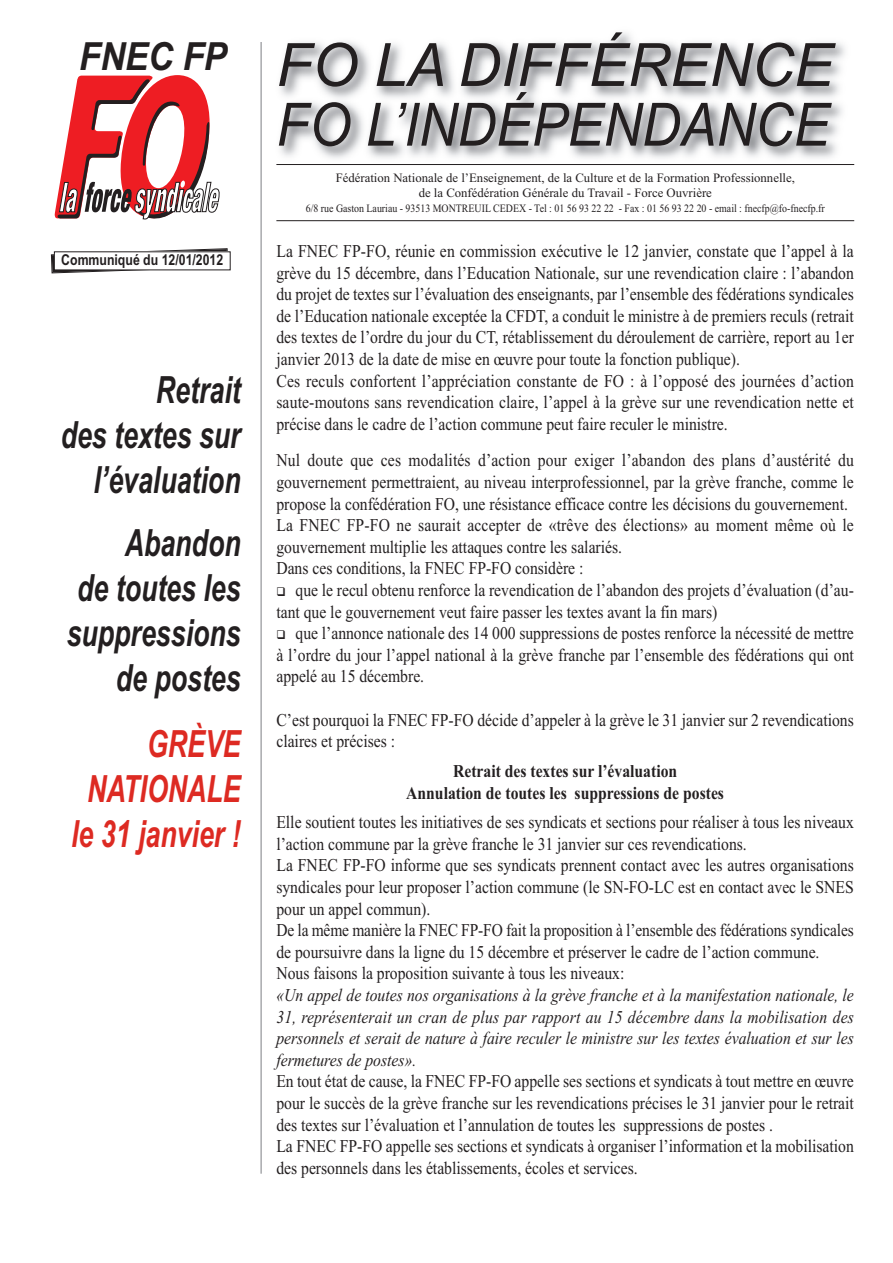
<style>
.page{position:relative;width:893px;height:1263px;background:#fff}
.page>*{position:absolute;margin:0;border:0;box-sizing:border-box;transform-origin:0 0}
.t1{font:italic 59.7px/59.7px "Arial Narrow";color:#231f20;scale:1.2 1}
.t2{font:italic 700 38.85px "Arial Narrow";color:#231f20;scale:1.09 1}
.t3{font:italic 700 37.5px/45px "Arial Narrow";color:#231f20;text-align:right;scale:.87 1}
.t4{font:italic 700 37.5px/45px "Arial Narrow";color:#dd2a22;text-align:right;scale:.87 1}
.t5{font:18px/21.6px "Times New Roman";color:#231f20;scale:.87 1}
.t6{font:italic 18px/21.6px "Times New Roman";color:#231f20;text-align:justify;scale:.87 1}
.t7{font:700 18px/21.6px "Times New Roman";color:#231f20;text-align:center;scale:.87 1}
.t8{font:700 15px "Arial Narrow";color:#231f20}
.t9{font:12.75px/15.3px "Times New Roman";color:#231f20;text-align:center}
.t10{font:11.25px "Times New Roman";color:#231f20;scale:.88 1}
</style>
<div class="page">
<svg style="left:54px;top:75px;width:166px;height:145px"></svg>
<img style="left:280px;top:32px;width:575px;height:133px">
<hr style="left:260px;top:42px;width:2px;height:1132px;background:#a8a9ad">
<hr style="left:276px;top:164px;width:578px;height:1px;background:#231f20">
<hr style="left:276px;top:220px;width:578px;height:1px;background:#231f20">
<svg style="left:51px;top:248px;width:178px;height:26px"></svg>
<div style="left:54px;top:252px;width:176px;height:18px;background:#fff"></div>
<h2 class="t2" style="left:79px;top:27px;width:137px">FNEC FP</h2>
<p class="t8" style="left:61px;top:248px;width:164px">Communiqué du 12/01/2012</p>
<h3 class="t3" style="left:61px;top:365px;width:208px">Retrait<br>des textes sur l’évaluation</h3>
<h3 class="t3" style="left:67px;top:518px;width:201px">Abandon<br>de toutes les suppressions de postes</h3>
<h3 class="t4" style="left:71px;top:719px;width:196px">GRÈVE<br>NATIONALE le 31 janvier !</h3>
<h1 class="t1" style="left:276px;top:34px;width:465px">FO LA DIFFÉRENCE<br>FO L’INDÉPENDANCE</h1>
<p class="t9" style="left:336px;top:170px;width:461px">Fédération Nationale de l’Enseignement, de la Culture et de la Formation Professionnelle, de la Confédération Générale du Travail - Force Ouvrière</p>
<p class="t10" style="left:306px;top:201px;width:591px">6/8 rue Gaston Lauriau - 93513 MONTREUIL CEDEX - Tel : 01 56 93 22 22 - Fax : 01 56 93 22 20 - email : fnecfp@fo-fnecfp.fr</p>
<p class="t5" style="left:276px;top:240px;width:665px">La FNEC FP-FO, réunie en commission exécutive le 12 janvier, constate que l’appel à la grève du 15 décembre, dans l’Education Nationale, sur une revendication claire : l’abandon du projet de textes sur l’évaluation des enseignants, par l’ensemble des fédérations syndicales de l’Education nationale exceptée la CFDT, a conduit le ministre à de premiers reculs (retrait des textes de l’ordre du jour du CT, rétablissement du déroulement de carrière, report au 1er janvier 2013 de la date de mise en œuvre pour toute la fonction publique).<br>Ces reculs confortent l’appréciation constante de FO : à l’opposé des journées d’action saute-moutons sans revendication claire, l’appel à la grève sur une revendication nette et précise dans le cadre de l’action commune peut faire reculer le ministre.</p>
<p class="t5" style="left:276px;top:449px;width:665px">Nul doute que ces modalités d’action pour exiger l’abandon des plans d’austérité du gouvernement permettraient, au niveau interprofessionnel, par la grève franche, comme le propose la confédération FO, une résistance efficace contre les décisions du gouvernement.<br>La FNEC FP-FO ne saurait accepter de «trêve des élections» au moment même où le gouvernement multiplie les attaques contre les salariés.<br>Dans ces conditions, la FNEC FP-FO considère :</p>
<p class="t5" style="left:276px;top:579px;width:665px;text-indent:19px">que le recul obtenu renforce la revendication de l’abandon des projets d’évaluation (d’au&shy;tant que le gouvernement veut faire passer les textes avant la fin mars)</p>
<p class="t5" style="left:276px;top:622px;width:665px;text-align:justify;text-indent:19px">que l’annonce nationale des 14 000 suppressions de postes renforce la nécessité de mettre à l’ordre du jour l’appel national à la grève franche par l’ensemble des fédérations qui ont appelé au 15 décembre.</p>
<p class="t5" style="left:276px;top:708px;width:665px">C’est pourquoi la FNEC FP-FO décide d’appeler à la grève le 31 janvier sur 2 revendications claires et précises :</p>
<p class="t7" style="left:406px;top:760px;width:367px">Retrait des textes sur l’évaluation<br>Annulation de toutes les suppressions de postes</p>
<p class="t5" style="left:276px;top:811px;width:665px">Elle soutient toutes les initiatives de ses syndicats et sections pour réaliser à tous les niveaux l’action commune par la grève franche le 31 janvier sur ces revendications.<br>La FNEC FP-FO informe que ses syndicats prennent contact avec les autres organisations syndicales pour leur proposer l’action commune (le SN-FO-LC est en contact avec le SNES pour un appel commun).<br>De la même manière la FNEC FP-FO fait la proposition à l’ensemble des fédérations syndicales de poursuivre dans la ligne du 15 décembre et préserver le cadre de l’action commune.<br>Nous faisons la proposition suivante à tous les niveaux:</p>
<p class="t6" style="left:276px;top:984px;width:665px">«Un appel de toutes nos organisations à la grève franche et à la manifestation nationale, le 31, représenterait un cran de plus par rapport au 15 décembre dans la mobilisation des personnels et serait de nature à faire reculer le ministre sur les textes évaluation et sur les fermetures de postes».</p>
<p class="t5" style="left:276px;top:1070px;width:665px">En tout état de cause, la FNEC FP-FO appelle ses sections et syndicats à tout mettre en œuvre pour le succès de la grève franche sur les revendications précises le 31 janvier pour le retrait des textes sur l’évaluation et l’annulation de toutes les suppressions de postes .<br>La FNEC FP-FO appelle ses sections et syndicats à organiser l’information et la mobilisation des personnels dans les établissements, écoles et services.</p>
</div>
